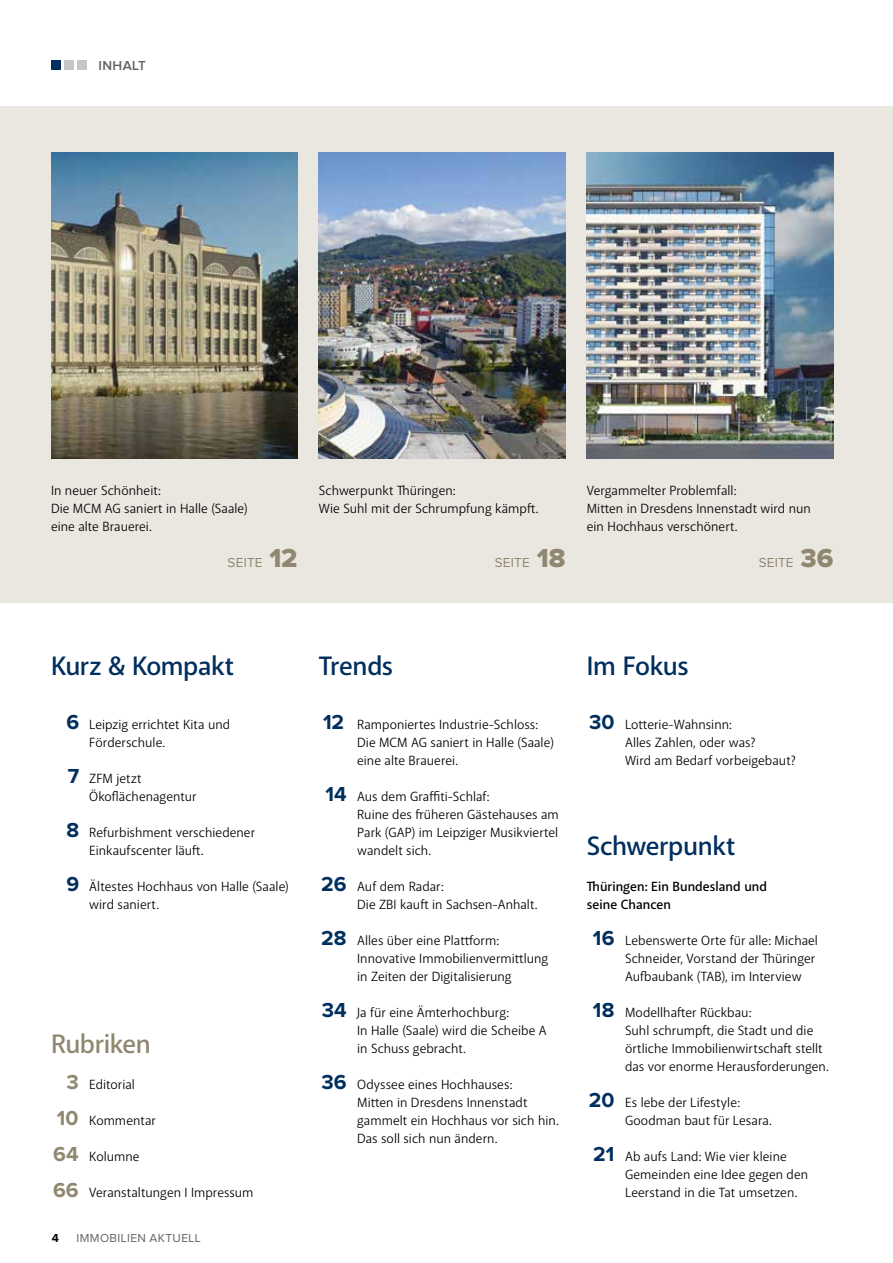
<style>
.page{position:relative;width:893px;height:1263px;background:#fff}
.page>*{position:absolute;margin:0;border:0;box-sizing:border-box;transform-origin:0 0}
.t1{font:600 27px "Akagi Pro";letter-spacing:-.015em;color:#002f5d}
.t2{font:600 27px "Akagi Pro";letter-spacing:-.015em;color:#908770}
.t3{font:700 21px "Proxima Nova";color:#002f5d}
.t4{font:700 21px "Proxima Nova";color:#908770}
.t5{font:13.5px/18px "Akagi Pro";letter-spacing:.005em;color:#000}
.t6{font:600 13.5px/18px "Akagi Pro";letter-spacing:.005em;color:#000}
.t7{font:13.5px "Proxima Nova";letter-spacing:.015em;color:#908770}
.t8{font:600 13.5px "Proxima Nova";letter-spacing:.03em;color:#636362}
.t9{font:12px "Proxima Nova";letter-spacing:.035em;color:#636362}
.t10{font:700 12px "Proxima Nova";color:#000}
.s1{font-family:"Proxima Nova Extrabld";font-size:27px}
.s2{font-family:"Proxima Nova";font-weight:700;font-size:21px;color:#002f5d}
.s3{font-family:"Proxima Nova";font-weight:700;font-size:21px;color:#908770}
</style>
<div class="page">
<div style="left:51px;top:61px;width:9px;height:9px;background:#002f5d"></div>
<div style="left:64px;top:61px;width:10px;height:9px;background:#c5c6c6"></div>
<div style="left:78px;top:61px;width:9px;height:9px;background:#c5c6c6"></div>
<div style="left:0;top:106px;width:893px;height:497px;background:#eae7e0"></div>
<img style="left:51px;top:153px;width:247px;height:306px">
<img style="left:587px;top:153px;width:246px;height:306px">
<img style="left:319px;top:153px;width:247px;height:306px">
<p class="t8" style="left:99px;top:59px;width:49px">INHALT</p>
<p class="t5" style="left:51px;top:481px;width:198px">In neuer Schönheit:<br>Die MCM AG saniert in Halle (Saale) eine alte Brauerei.</p>
<p class="t7" style="left:228px;top:556px;width:72px">SEITE <span class="s1">12</span></p>
<p class="t5" style="left:319px;top:481px;width:221px">Schwerpunkt Thüringen:<br>Wie Suhl mit der Schrumpfung kämpft.</p>
<p class="t7" style="left:495px;top:556px;width:72px">SEITE <span class="s1">18</span></p>
<p class="t5" style="left:587px;top:481px;width:226px">Vergammelter Problemfall:<br>Mitten in Dresdens Innenstadt wird nun ein Hochhaus verschönert.</p>
<p class="t7" style="left:759px;top:556px;width:76px">SEITE <span class="s1">36</span></p>
<h1 class="t1" style="left:51px;top:649px;width:185px">Kurz &amp; Kompakt</h1>
<p class="t5" style="left:89px;top:715px;width:142px;text-indent:-23px"><span class="s2">6</span> Leipzig errichtet Kita und<br>Förderschule.</p>
<p class="t5" style="left:89px;top:769px;width:109px;text-indent:-21px"><span class="s2">7</span> ZFM jetzt<br>Ökoflächenagentur</p>
<p class="t5" style="left:89px;top:823px;width:167px;text-indent:-23px"><span class="s2">8</span> Refurbishment verschiedener<br>Einkaufscenter läuft.</p>
<p class="t5" style="left:89px;top:877px;width:201px;text-indent:-23px"><span class="s2">9</span> Ältestes Hochhaus von Halle (Saale) wird saniert.</p>
<h1 class="t2" style="left:51px;top:1027px;width:101px">Rubriken</h1>
<p class="t5" style="left:66px;top:1075px;width:70px"><span class="s3">3</span> Editorial</p>
<h2 class="t4" style="left:57px;top:1108px;width:23px">10</h2>
<p class="t5" style="left:53px;top:1147px;width:88px"><span class="s3">64</span> Kolumne</p>
<p class="t5" style="left:53px;top:1183px;width:202px"><span class="s3">66</span> Veranstaltungen I Impressum</p>
<p class="t5" style="left:89px;top:1111px;width:68px">Kommentar</p>
<p class="t10" style="left:52px;top:1233px;width:9px">4</p>
<p class="t9" style="left:77px;top:1233px;width:126px">IMMOBILIEN AKTUELL</p>
<h1 class="t1" style="left:319px;top:649px;width:76px">Trends</h1>
<p class="t5" style="left:357px;top:715px;width:198px;text-indent:-34px"><span class="s2">12</span> Ramponiertes Industrie-Schloss:<br>Die MCM AG saniert in Halle (Saale) eine alte Brauerei.</p>
<h2 class="t3" style="left:325px;top:784px;width:23px">14</h2>
<p class="t5" style="left:357px;top:787px;width:203px">Aus dem Graffiti-Schlaf:<br>Ruine des früheren Gästehauses am<br>Park (GAP) im Leipziger Musikviertel wandelt sich.</p>
<p class="t5" style="left:357px;top:877px;width:182px;text-indent:-36px"><span class="s2">26</span> Auf dem Radar:<br>Die ZBI kauft in Sachsen-Anhalt.</p>
<p class="t5" style="left:357px;top:931px;width:193px;text-indent:-36px"><span class="s2">28</span> Alles über eine Plattform:<br>Innovative Immobilienvermittlung in Zeiten der Digitalisierung</p>
<p class="t5" style="left:357px;top:1003px;width:191px;text-indent:-35px"><span class="s2">34</span> Ja für eine Ämterhochburg:<br>In Halle (Saale) wird die Scheibe A in Schuss gebracht.</p>
<p class="t5" style="left:357px;top:1075px;width:203px;text-indent:-36px"><span class="s2">36</span> Odyssee eines Hochhauses:<br>Mitten in Dresdens Innenstadt gammelt ein Hochhaus vor sich hin.<br>Das soll sich nun ändern.</p>
<h1 class="t1" style="left:587px;top:649px;width:104px">Im Fokus</h1>
<h2 class="t3" style="left:589px;top:712px;width:27px">30</h2>
<p class="t5" style="left:625px;top:715px;width:172px">Lotterie-Wahnsinn:<br>Alles Zahlen, oder was?<br>Wird am Bedarf vorbeigebaut?</p>
<h1 class="t1" style="left:587px;top:829px;width:150px">Schwerpunkt</h1>
<p class="t6" style="left:587px;top:877px;width:182px">Thüringen: Ein Bundesland und seine Chancen</p>
<p class="t5" style="left:625px;top:931px;width:194px;text-indent:-32px"><span class="s2">16</span> Lebenswerte Orte für alle: Michael<br>Schneider, Vorstand der Thüringer<br>Aufbaubank (TAB), im Interview</p>
<p class="t5" style="left:625px;top:1003px;width:205px;text-indent:-32px"><span class="s2">18</span> Modellhafter Rückbau:<br>Suhl schrumpft, die Stadt und die örtliche Immobilienwirtschaft stellt das vor enorme Herausforderungen.</p>
<p class="t5" style="left:625px;top:1093px;width:148px;text-indent:-36px"><span class="s2">20</span> Es lebe der Lifestyle:<br>Goodman baut für Lesara.</p>
<p class="t5" style="left:625px;top:1147px;width:185px;text-indent:-32px"><span class="s2">21</span> Ab aufs Land: Wie vier kleine<br>Gemeinden eine Idee gegen den<br>Leerstand in die Tat umsetzen.</p>
</div>
